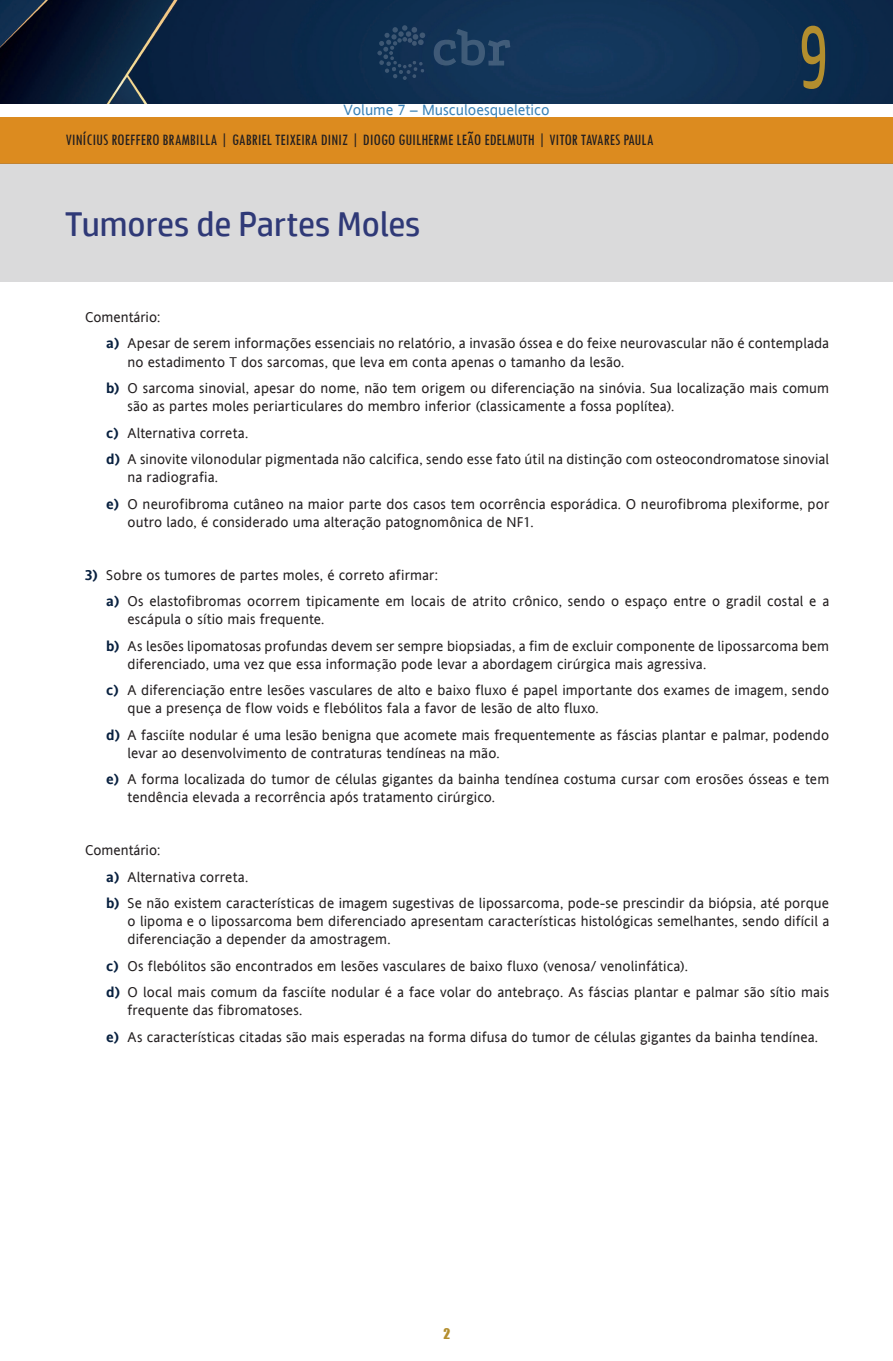
<style>
.page{position:relative;width:893px;height:1361px;background:#fff}
.page>*{position:absolute;margin:0;border:0;box-sizing:border-box;transform-origin:0 0}
.numero_capitulo{font:90px "HP Simplified";color:#b38e2e;scale:.6 1}
.titulo_capitulo{font:34.5px "HP Simplified";color:#2f3977}
.autores{font:condensed 16.5px "Tw Cen";color:#231f20}
.t1{font:15px "Andale Sansfor VST";color:#3981b6}
.t2{font:14.25px/18px "Andale Sansfor VST";letter-spacing:.01em;color:#231f20}
.t3{font:13.5px "Impact";color:#b38e2e}
.s1{font-weight:700;color:#092140}
</style>
<div class="page">
<img style="left:0;top:0;width:893px;height:103px">
<div style="left:0;top:117px;width:893px;height:46px;background:#dc8b1f"></div>
<div style="left:0;top:163px;width:893px;height:119px;background:#dadadb"></div>
<svg style="left:434px;top:29px;width:76px;height:37px;background:#224263"></svg>
<svg style="left:377px;top:25px;width:48px;height:55px;background:#1a3859"></svg>
<p class="t1" style="left:343px;top:100px;width:208px">Volume 7 – Musculoesqueletico</p>
<p class="autores" style="left:66px;top:129px;width:589px">VINÍCIUS ROEFFERO BRAMBILLA | GABRIEL TEIXEIRA DINIZ | DIOGO GUILHERME LEÃO EDELMUTH | VITOR TAVARES PAULA</p>
<p class="titulo_capitulo" style="left:65px;top:204px;width:357px">Tumores de Partes Moles</p>
<p class="numero_capitulo" style="left:799px;top:5px;width:50px">9</p>
<p class="t2" style="left:85px;top:308px;width:77px">Comentário:</p>
<p class="t2" style="left:128px;top:334px;width:703px;text-indent:-21px"><span class="s1">a)</span> Apesar de serem informações essenciais no relatório, a invasão óssea e do feixe neurovascular não é contemplada no estadimento T dos sarcomas, que leva em conta apenas o tamanho da lesão.</p>
<p class="t2" style="left:128px;top:379px;width:703px;text-indent:-21px"><span class="s1">b)</span> O sarcoma sinovial, apesar do nome, não tem origem ou diferenciação na sinóvia. Sua localização mais comum são as partes moles periarticulares do membro inferior (classicamente a fossa poplítea).</p>
<p class="t2" style="left:106px;top:423px;width:143px"><span class="s1">c)</span> Alternativa correta.</p>
<p class="t2" style="left:128px;top:450px;width:703px;text-indent:-21px"><span class="s1">d)</span> A sinovite vilonodular pigmentada não calcifica, sendo esse fato útil na distinção com osteocondromatose sinovial na radiografia.</p>
<p class="t2" style="left:128px;top:494px;width:703px;text-indent:-21px"><span class="s1">e)</span> O neurofibroma cutâneo na maior parte dos casos tem ocorrência esporádica. O neurofibroma plexiforme, por outro lado, é considerado uma alteração patognomônica de NF1.</p>
<p class="t2" style="left:85px;top:565px;width:355px"><span class="s1">3)</span> Sobre os tumores de partes moles, é correto afirmar:</p>
<p class="t2" style="left:128px;top:592px;width:703px;text-indent:-21px"><span class="s1">a)</span> Os elastofibromas ocorrem tipicamente em locais de atrito crônico, sendo o espaço entre o gradil costal e a escápula o sítio mais frequente.</p>
<p class="t2" style="left:128px;top:636px;width:703px;text-indent:-21px"><span class="s1">b)</span> As lesões lipomatosas profundas devem ser sempre biopsiadas, a fim de excluir componente de lipossarcoma bem diferenciado, uma vez que essa informação pode levar a abordagem cirúrgica mais agressiva.</p>
<p class="t2" style="left:128px;top:681px;width:703px;text-indent:-21px"><span class="s1">c)</span> A diferenciação entre lesões vasculares de alto e baixo fluxo é papel importante dos exames de imagem, sendo que a presença de flow voids e flebólitos fala a favor de lesão de alto fluxo.</p>
<p class="t2" style="left:128px;top:725px;width:703px;text-indent:-21px"><span class="s1">d)</span> A fasciíte nodular é uma lesão benigna que acomete mais frequentemente as fáscias plantar e palmar, podendo levar ao desenvolvimento de contraturas tendíneas na mão.</p>
<p class="t2" style="left:128px;top:770px;width:703px;text-indent:-21px"><span class="s1">e)</span> A forma localizada do tumor de células gigantes da bainha tendínea costuma cursar com erosões ósseas e tem tendência elevada a recorrência após tratamento cirúrgico.</p>
<p class="t2" style="left:85px;top:841px;width:77px">Comentário:</p>
<p class="t2" style="left:106px;top:867px;width:143px"><span class="s1">a)</span> Alternativa correta.</p>
<p class="t2" style="left:128px;top:894px;width:703px;text-align:justify;text-indent:-21px"><span class="s1">b)</span> Se não existem características de imagem sugestivas de lipossarcoma, pode-se prescindir da biópsia, até porque o lipoma e o lipossarcoma bem diferenciado apresentam características histológicas semelhantes, sendo difícil a diferenciação a depender da amostragem.</p>
<p class="t2" style="left:106px;top:956px;width:583px"><span class="s1">c)</span> Os flebólitos são encontrados em lesões vasculares de baixo fluxo (venosa/ venolinfática).</p>
<p class="t2" style="left:128px;top:983px;width:703px;text-indent:-21px"><span class="s1">d)</span> O local mais comum da fasciíte nodular é a face volar do antebraço. As fáscias plantar e palmar são sítio mais frequente das fibromatoses.</p>
<p class="t2" style="left:106px;top:1027px;width:713px"><span class="s1">e)</span> As características citadas são mais esperadas na forma difusa do tumor de células gigantes da bainha tendínea.</p>
<p class="t3" style="left:443px;top:1323px;width:8px">2</p>
</div>
